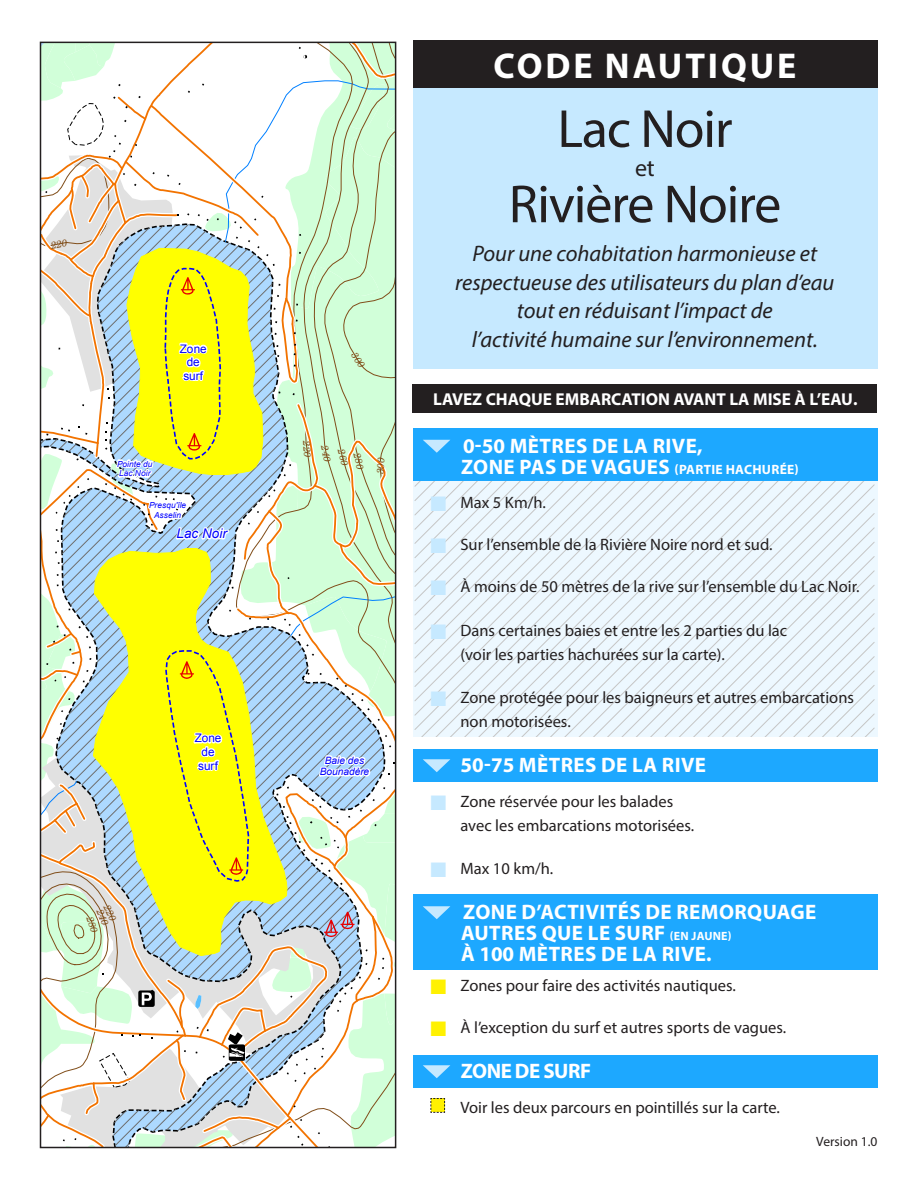
<style>
.page{position:relative;width:918px;height:1188px;background:#fff}
.page>*{position:absolute;margin:0;border:0;box-sizing:border-box;transform-origin:0 0}
.t1{font:54px "Myriad Pro";letter-spacing:-.02em;color:#231f20}
.t2{font:700 36px "Myriad Pro";letter-spacing:.08em;color:#fff}
.t3{font:24px "Myriad Pro";color:#231f20}
.t4{font:italic 22.5px "Myriad Pro";color:#231f20}
.t5{font:700 21px/21px "Myriad Pro";letter-spacing:.02em;color:#fff}
.t6{font:700 21px "Myriad Pro";letter-spacing:-.02em;color:#fff}
.t7{font:700 17.25px "Myriad";color:#fff}
.t8{font:16.5px/24px "Myriad Pro";color:#231f20}
.t9{font:700 13.5px "Myriad Pro";letter-spacing:.02em;color:#fff}
.t10{font:13.5px "Myriad Pro";color:#231f20}
.t11{font:italic 13.35px "Arial";letter-spacing:.005em;color:#00f}
.t12{font:11.7px/13.6px "Arial";letter-spacing:-.005em;color:#00f;text-align:center}
.t13{font:italic 10.2px/11.6px "Arial";letter-spacing:.005em;color:#00f;text-align:center}
.t14{font:italic 9.9px/14.2px "Century Schoolbook BT";color:#804d19}
.t15{font:italic 8.25px/10.5px "Arial";letter-spacing:.005em;color:#00f;text-align:center}
.s1{font-size:21px}
.s2{color:#c6e9ff}
.s3{font-size:12px}
.s4{color:#fff101}
</style>
<div class="page">
<svg style="left:415px;top:730px;width:460px;height:7px;background:#e8f2f9"></svg>
<svg style="left:415px;top:716px;width:460px;height:14px;background:#e8f2f9"></svg>
<svg style="left:415px;top:701px;width:460px;height:15px;background:#e8f2f9"></svg>
<svg style="left:415px;top:687px;width:460px;height:14px;background:#e8f2f9"></svg>
<svg style="left:415px;top:673px;width:460px;height:14px;background:#e8f2f9"></svg>
<svg style="left:415px;top:658px;width:460px;height:15px;background:#e8f2f9"></svg>
<svg style="left:415px;top:644px;width:460px;height:14px;background:#e8f2f9"></svg>
<svg style="left:415px;top:630px;width:460px;height:14px;background:#e8f2f9"></svg>
<svg style="left:415px;top:615px;width:460px;height:15px;background:#e8f2f9"></svg>
<svg style="left:415px;top:601px;width:460px;height:14px;background:#e8f2f9"></svg>
<svg style="left:415px;top:587px;width:460px;height:14px;background:#e8f2f9"></svg>
<svg style="left:415px;top:572px;width:460px;height:15px;background:#e8f2f9"></svg>
<svg style="left:415px;top:481px;width:460px;height:91px;background:#e8f2f9"></svg>
<div style="left:413px;top:749px;width:465px;height:32px;background:#1da8ff"></div>
<div style="left:413px;top:1055px;width:465px;height:32px;background:#1da8ff"></div>
<div style="left:413px;top:428px;width:465px;height:52px;background:#1da8ff"></div>
<div style="left:413px;top:894px;width:465px;height:75px;background:#1da8ff"></div>
<div style="left:413px;top:84px;width:465px;height:285px;background:#c6e9ff"></div>
<div style="left:413px;top:40px;width:465px;height:48px;background:#231f20"></div>
<svg style="left:423px;top:440px;width:27px;height:13px"></svg>
<svg style="left:423px;top:759px;width:27px;height:13px"></svg>
<svg style="left:423px;top:906px;width:27px;height:13px"></svg>
<svg style="left:423px;top:1065px;width:27px;height:13px"></svg>
<svg style="left:430px;top:1098px;width:15px;height:15px"></svg>
<div style="left:412px;top:384px;width:465px;height:28px;background:#231f20"></div>
<svg style="left:40px;top:42px;width:356px;height:1106px"></svg>
<p class="t12" style="left:180px;top:342px;width:28px">Zone de surf</p>
<p class="t15" style="left:117px;top:459px;width:37px;line-height:9.8px;text-align:left">Pointe du<br>Lac Noir</p>
<p class="t15" style="left:149px;top:500px;width:39px">Presqu'île<br>Asselin</p>
<p class="t11" style="left:177px;top:525px;width:52px">Lac Noir</p>
<p class="t12" style="left:195px;top:732px;width:28px">Zone de surf</p>
<p class="t14" style="left:362px;top:444px;width:25px;text-indent:7px;rotate:76deg">280<br>260</p>
<p class="t13" style="left:320px;top:755px;width:51px">Baie des<br>Bounadère</p>
<p class="t2" style="left:494px;top:42px;width:304px">CODE NAUTIQUE</p>
<p class="t1" style="left:557px;top:96px;width:177px">Lac Noir</p>
<p class="t3" style="left:635px;top:153px;width:21px">et</p>
<p class="t1" style="left:509px;top:171px;width:274px">Rivière Noire</p>
<p class="t4" style="left:473px;top:240px;width:346px">Pour une cohabitation harmonieuse et</p>
<p class="t4" style="left:455px;top:268px;width:381px">respectueuse des utilisateurs du plan d’eau</p>
<p class="t4" style="left:517px;top:297px;width:257px">tout en réduisant l’impact de</p>
<p class="t4" style="left:472px;top:325px;width:348px">l’activité humaine sur l’environnement.</p>
<p class="t7" style="left:433px;top:390px;width:426px">LAVEZ CHAQUE EMBARCATION AVANT LA MISE À L’EAU.</p>
<p class="t5" style="left:463px;top:434px;width:241px">0-50 MÈTRES DE LA RIVE,</p>
<p class="t9" style="left:461px;top:460px;width:339px"><span class="s1">ZONE PAS DE VAGUES</span> (PARTIE HACHURÉE)</p>
<p class="t8" style="left:430px;top:490px;width:117px"><span class="s2">■</span> Max 5 Km/h.</p>
<p class="t8" style="left:430px;top:532px;width:344px"><span class="s2">■</span> Sur l’ensemble de la Rivière Noire nord et sud.</p>
<p class="t8" style="left:430px;top:574px;width:431px"><span class="s2">■</span> À moins de 50 mètres de la rive sur l’ensemble du Lac Noir.</p>
<p class="t8" style="left:460px;top:618px;width:328px;text-indent:-30px"><span class="s2">■</span> Dans certaines baies et entre les 2 parties du lac (voir les parties hachurées sur la carte).</p>
<p class="t8" style="left:460px;top:685px;width:395px;text-indent:-30px"><span class="s2">■</span> Zone protégée pour les baigneurs et autres embarcations non motorisées.</p>
<p class="t5" style="left:461px;top:754px;width:247px">50-75 MÈTRES DE LA RIVE</p>
<p class="t8" style="left:460px;top:789px;width:235px;text-indent:-30px"><span class="s2">■</span> Zone réservée pour les balades avec les embarcations motorisées.</p>
<p class="t8" style="left:430px;top:856px;width:124px"><span class="s2">■</span> Max 10 km/h.</p>
<p class="t5" style="left:461px;top:901px;width:357px">ZONE D’ACTIVITÉS DE REMORQUAGE<br>AUTRES QUE LE SURF <span class="s3">(EN JAUNE)<br></span>À 100 MÈTRES DE LA RIVE.</p>
<p class="t8" style="left:430px;top:973px;width:307px"><span class="s4">■</span> Zones pour faire des activités nautiques.</p>
<p class="t8" style="left:430px;top:1015px;width:357px"><span class="s4">■</span> À l’exception du surf et autres sports de vagues.</p>
<p class="t6" style="left:461px;top:1057px;width:132px">ZONE DE SURF</p>
<p class="t8" style="left:461px;top:1095px;width:321px">Voir les deux parcours en pointillés sur la carte.</p>
<p class="t10" style="left:816px;top:1133px;width:63px">Version 1.0</p>
</div>
